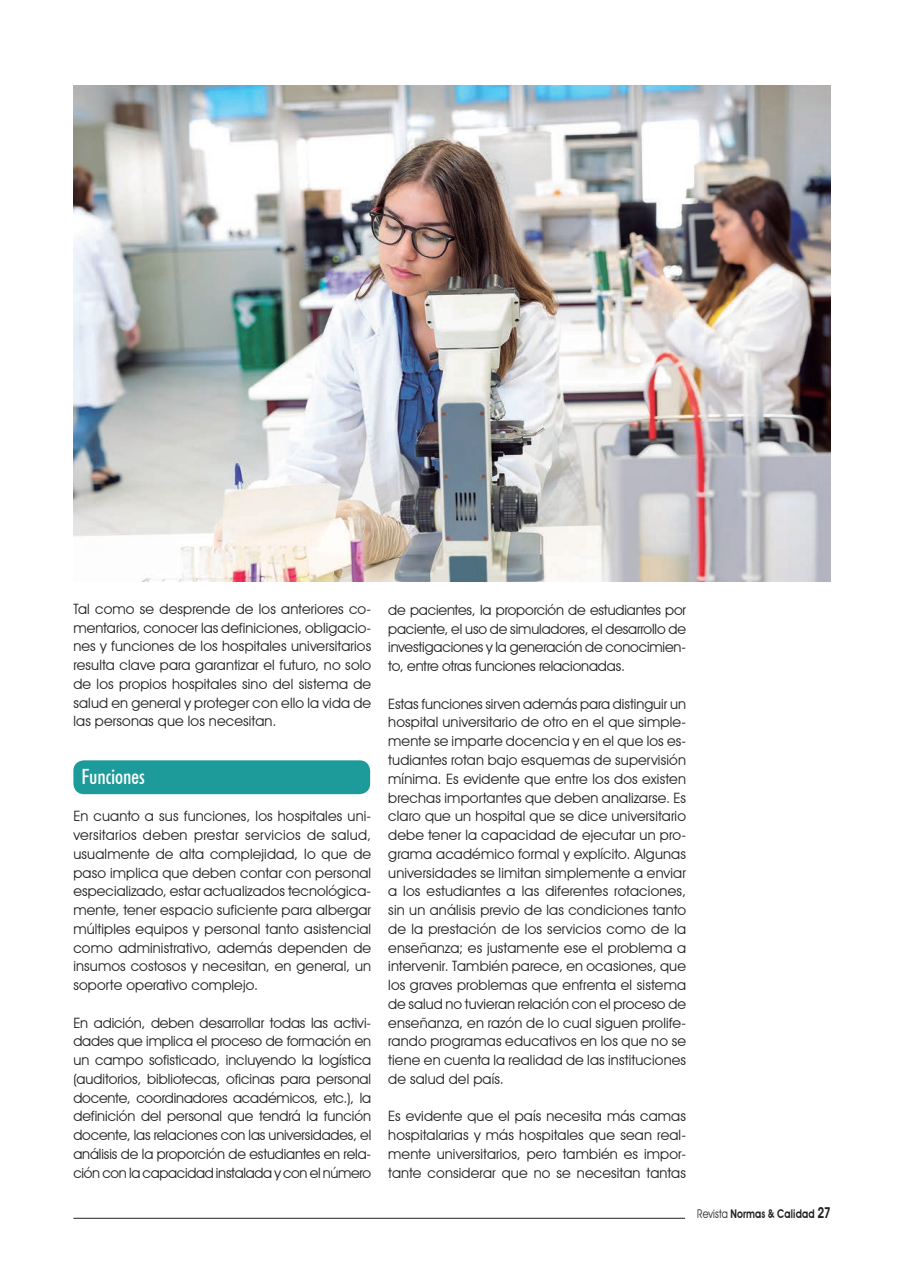
<style>
.page{position:relative;width:898px;height:1264px;background:#fff}
.page>*{position:absolute;margin:0;border:0;box-sizing:border-box;transform-origin:0 0}
.Subtítulos{font:500 condensed 21px "Futura BT";letter-spacing:-.005em;color:#fff}
.Body_Text{font:14.25px/18.8px "Avant Garde IT Cby BT";letter-spacing:.005em;color:#231f20;text-align:justify}
.t1{font:600 12px "Avant Garde IT Cby BT";letter-spacing:.015em;color:#231f20;scale:.8 1}
.s1{font-weight:400}
.s2{font-size:15px}
</style>
<div class="page">
<hr style="left:73px;top:1218px;width:612px;height:1px;background:#231f20">
<div style="left:73px;top:760px;width:297px;height:34px;background:#1d9b9b;border-radius:11px"></div>
<img style="left:73px;top:85px;width:757px;height:496px">
<p class="Body_Text" style="left:73px;top:599px;width:299px">Tal como se desprende de los anteriores co&shy;mentarios, conocer las definiciones, obligacio&shy;nes y funciones de los hospitales universitarios resulta clave para garantizar el futuro, no solo de los propios hospitales sino del sistema de salud en general y proteger con ello la vida de las personas que los necesitan.</p>
<p class="Subtítulos" style="left:81px;top:763px;width:65px">Funciones</p>
<p class="Body_Text" style="left:73px;top:807px;width:299px">En cuanto a sus funciones, los hospitales uni&shy;versitarios deben prestar servicios de salud, usualmente de alta complejidad, lo que de paso implica que deben contar con personal especializado, estar actualizados tecnológica&shy;mente, tener espacio suficiente para albergar múltiples equipos y personal tanto asistencial como administrativo, además dependen de insumos costosos y necesitan, en general, un soporte operativo complejo.</p>
<p class="Body_Text" style="left:73px;top:1013px;width:299px">En adición, deben desarrollar todas las activi&shy;dades que implica el proceso de formación en un campo sofisticado, incluyendo la logística (auditorios, bibliotecas, oficinas para personal docente, coordinadores académicos, etc.), la definición del personal que tendrá la función docente, las relaciones con las universidades, el análisis de la proporción de estudiantes en rela&shy;ción con la capacidad instalada y con el número</p>
<p class="Body_Text" style="left:388px;top:600px;width:299px">de pacientes, la proporción de estudiantes por paciente, el uso de simuladores, el desarrollo de investigaciones y la generación de conocimien&shy;to, entre otras funciones relacionadas.</p>
<p class="Body_Text" style="left:388px;top:694px;width:299px">Estas funciones sirven además para distinguir un hospital universitario de otro en el que simple&shy;mente se imparte docencia y en el que los es&shy;tudiantes rotan bajo esquemas de supervisión mínima. Es evidente que entre los dos existen brechas importantes que deben analizarse. Es claro que un hospital que se dice universitario debe tener la capacidad de ejecutar un pro&shy;grama académico formal y explícito. Algunas universidades se limitan simplemente a enviar a los estudiantes a las diferentes rotaciones, sin un análisis previo de las condiciones tanto de la prestación de los servicios como de la enseñanza; es justamente ese el problema a intervenir. También parece, en ocasiones, que los graves problemas que enfrenta el sistema de salud no tuvieran relación con el proceso de enseñanza, en razón de lo cual siguen prolife&shy;rando programas educativos en los que no se tiene en cuenta la realidad de las instituciones de salud del país.</p>
<p class="Body_Text" style="left:388px;top:1107px;width:299px">Es evidente que el país necesita más camas hospitalarias y más hospitales que sean real&shy;mente universitarios, pero también es impor&shy;tante considerar que no se necesitan tantas</p>
<p class="t1" style="left:697px;top:1206px;width:168px"><span class="s1">Revista</span> Normas &amp; Calidad <span class="s2">27</span></p>
</div>
